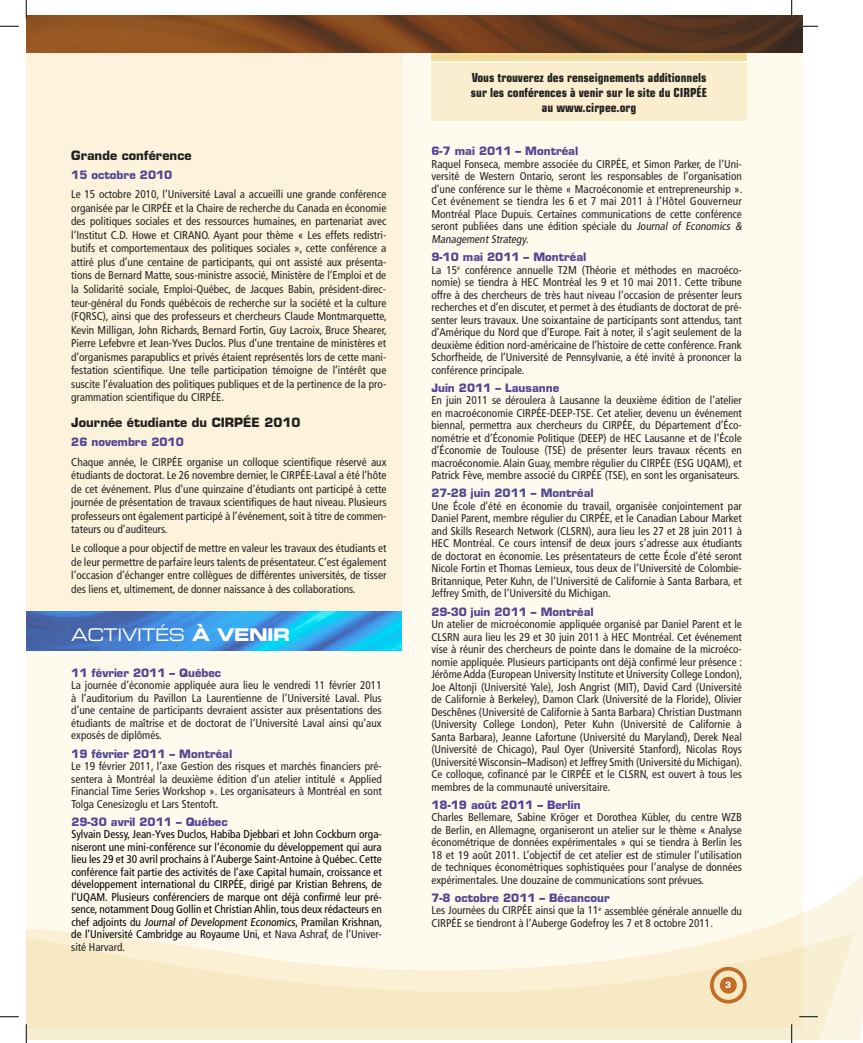
<style>
.page{position:relative;width:863px;height:1043px;background:#fff}
.page>*{position:absolute;margin:0;border:0;box-sizing:border-box;transform-origin:0 0}
.t1{font:17.5px "Eurostile Extended Two";letter-spacing:-.03em;color:#fff;scale:.94 1}
.t2{font:700 condensed 12.5px/15px "Eurostile";color:#222121;text-align:center}
.t3{font:700 12.5px "Eurostile";color:#222121}
.t4{font:condensed 11.25px/12.5px "Frutiger";color:#222121;text-align:justify}
.t5{font:condensed 11.25px/12.5px "Frutiger";color:#000;text-align:justify}
.t6{font:700 11.25px "Eurostile";color:#534693}
.t7{font:700 8.5px "Eurostile";color:#fff}
.s1{font-family:"Eurostile Bold Extended Two"}
.s2{color:#222121}
.s3{font-weight:700}
</style>
<div class="page">
<div style="left:26px;top:15px;width:776px;height:1013px;background:#fffaee"></div>
<div style="left:26px;top:15px;width:375px;height:596px;background:#fdf3dc"></div>
<svg style="left:26px;top:853px;width:836px;height:186px"></svg>
<svg style="left:710px;top:966px;width:36px;height:37px"></svg>
<img style="left:26px;top:15px;width:776px;height:37px">
<div style="left:431px;top:63px;width:315px;height:57px;background:#faeece"></div>
<div style="left:431px;top:53px;width:315px;height:8px;background:#f3dd9d"></div>
<img style="left:26px;top:611px;width:376px;height:40px">
<svg style="left:0;top:26px;width:19px;height:1px"></svg>
<svg style="left:799px;top:26px;width:19px;height:1px"></svg>
<svg style="left:0;top:1016px;width:19px;height:1px"></svg>
<svg style="left:799px;top:1016px;width:19px;height:1px"></svg>
<svg style="left:26px;top:0;width:1px;height:19px"></svg>
<svg style="left:26px;top:1024px;width:1px;height:18px"></svg>
<svg style="left:791px;top:0;width:1px;height:19px"></svg>
<svg style="left:791px;top:1024px;width:1px;height:18px"></svg>
<p class="t3" style="left:71px;top:148px;width:122px">Grande conférence</p>
<p class="t6" style="left:71px;top:168px;width:102px">15 octobre 2010</p>
<p class="t4" style="left:71px;top:188px;width:317px;line-height:13.5px">Le 15 octobre 2010, l’Université Laval a accueilli une grande conférence organisée par le CIRPÉE et la Chaire de recherche du Canada en économie des politiques sociales et des ressources humaines, en partenariat avec l’Institut C.D. Howe et CIRANO. Ayant pour thème « Les effets redistri&shy;butifs et comportementaux des politiques sociales », cette conférence a attiré plus d’une centaine de participants, qui ont assisté aux présenta&shy;tions de Bernard Matte, sous-ministre associé, Ministère de l’Emploi et de la Solidarité sociale, Emploi-Québec, de Jacques Babin, président-direc&shy;teur-général du Fonds québécois de recherche sur la société et la culture (FQRSC), ainsi que des professeurs et chercheurs Claude Montmarquette, Kevin Milligan, John Richards, Bernard Fortin, Guy Lacroix, Bruce Shearer, Pierre Lefebvre et Jean-Yves Duclos. Plus d’une trentaine de ministères et d’organismes parapublics et privés étaient représentés lors de cette mani&shy;festation scientifique. Une telle participation témoigne de l’intérêt que suscite l’évaluation des politiques publiques et de la pertinence de la pro&shy;grammation scientifique du CIRPÉE.</p>
<p class="t3" style="left:71px;top:415px;width:231px">Journée étudiante du CIRPÉE 2010</p>
<p class="t6" style="left:71px;top:435px;width:114px">26 novembre 2010</p>
<p class="t4" style="left:71px;top:455px;width:317px;line-height:13.5px">Chaque année, le CIRPÉE organise un colloque scientifique réservé aux étudiants de doctorat. Le 26 novembre dernier, le CIRPÉE-Laval a été l’hôte de cet événement. Plus d’une quinzaine d’étudiants ont participé à cette journée de présentation de travaux scientifiques de haut niveau. Plusieurs professeurs ont également participé à l’événement, soit à titre de commen&shy;tateurs ou d’auditeurs.</p>
<p class="t4" style="left:71px;top:541px;width:317px;line-height:13.5px">Le colloque a pour objectif de mettre en valeur les travaux des étudiants et de leur permettre de parfaire leurs talents de présentateur. C’est également l’occasion d’échanger entre collègues de différentes universités, de tisser des liens et, ultimement, de donner naissance à des collaborations.</p>
<h1 class="t1" style="left:71px;top:622px;width:234px">ACTIVITÉS <span class="s1">À VENIR</span></h1>
<p class="t6" style="left:71px;top:666px;width:151px">11 février 2011 – Québec</p>
<p class="t4" style="left:71px;top:679px;width:312px">La journée d’économie appliquée aura lieu le vendredi 11 février 2011 à l’auditorium du Pavillon La Laurentienne de l’Université Laval. Plus d’une centaine de participants devraient assister aux présentations des étudiants de maîtrise et de doctorat de l’Université Laval ainsi qu’aux exposés de diplômés.</p>
<p class="t6" style="left:71px;top:746px;width:162px">19 février 2011 – Montréal</p>
<p class="t4" style="left:71px;top:760px;width:312px">Le 19 février 2011, l’axe Gestion des risques et marchés financiers pré&shy;sentera à Montréal la deuxième édition d’un atelier intitulé « Applied Financial Time Series Workshop ». Les organisateurs à Montréal en sont Tolga Cenesizoglu et Lars Stentoft.</p>
<p class="t6" style="left:71px;top:814px;width:158px">29-30 avril 2011 – Québec</p>
<p class="t5" style="left:71px;top:828px;width:312px">Sylvain Dessy, Jean-Yves Duclos, Habiba Djebbari et John Cockburn orga&shy;niseront une mini-conférence sur l’économie du développement qui aura lieu les 29 et 30 avril prochains à l’Auberge Saint-Antoine à Québec. Cette conférence fait partie des activités de l’axe Capital humain, croissance et développement international du CIRPÉE, dirigé par Kristian Behrens, de l’UQAM. Plusieurs conférenciers de marque ont déjà confirmé leur pré&shy;sence, notamment Doug Gollin et Christian Ahlin, tous deux rédacteurs en chef adjoints du Journal of Development Economics, Pramilan Krishnan, de l’Université Cambridge au Royaume Uni, <span class="s2">et Nava Ashraf, de l’Univer&shy;sité Harvard.</span></p>
<p class="t2" style="left:471px;top:70px;width:238px">Vous trouverez des renseignements additionnels sur les conférences à venir sur le site du CIRPÉE au www.cirpee.org</p>
<p class="t6" style="left:431px;top:144px;width:148px">6-7 mai 2011 – Montréal</p>
<p class="t4" style="left:431px;top:158px;width:314px;text-align:left">Raquel Fonseca, membre associée du CIRPÉE, et Simon Parker, de l’Uni&shy;versité de Western Ontario, seront les responsables de l’organisation d’une conférence sur le thème « Macroéconomie et entrepreneurship ».<br>Cet événement se tiendra les 6 et 7 mai 2011 à l’Hôtel Gouverneur Montréal Place Dupuis. Certaines communications de cette conférence seront publiées dans une édition spéciale du Journal of Economics &amp; Management Strategy.</p>
<p class="t6" style="left:431px;top:250px;width:156px">9-10 mai 2011 – Montréal</p>
<p class="t4" style="left:431px;top:263px;width:312px">La 15<sup>e</sup> conférence annuelle T2M (Théorie et méthodes en macroéco&shy;nomie) se tiendra à HEC Montréal les 9 et 10 mai 2011. Cette tribune offre à des chercheurs de très haut niveau l’occasion de présenter leurs recherches et d’en discuter, et permet à des étudiants de doctorat de pré&shy;senter leurs travaux. Une soixantaine de participants sont attendus, tant d’Amérique du Nord que d’Europe. Fait à noter, il s’agit seulement de la deuxième édition nord-américaine de l’histoire de cette conférence. Frank Schorfheide, de l’Université de Pennsylvanie, a été invité à prononcer la conférence principale.</p>
<p class="t6" style="left:431px;top:380px;width:129px">Juin 2011 – Lausanne</p>
<p class="t4" style="left:431px;top:394px;width:312px">En juin 2011 se déroulera à Lausanne la deuxième édition de l’atelier en macroéconomie CIRPÉE-DEEP-TSE. Cet atelier, devenu un événement biennal, permettra aux chercheurs du CIRPÉE, du Département d’Éco&shy;nométrie et d’Économie Politique (DEEP) de HEC Lausanne et de l’École d’Économie de Toulouse (TSE) de présenter leurs travaux récents en macroéconomie. Alain Guay, membre régulier du CIRPÉE (ESG UQAM), et Patrick Fève, membre associé du CIRPÉE (TSE), en sont les organisateurs.</p>
<p class="t6" style="left:431px;top:486px;width:164px">27-28 juin 2011 – Montréal</p>
<p class="t4" style="left:431px;top:500px;width:312px">Une École d’été en économie du travail, organisée conjointement par Daniel Parent, membre régulier du CIRPÉE, et le Canadian Labour Market and Skills Research Network (CLSRN), aura lieu les 27 et 28 juin 2011 à HEC Montréal. Ce cours intensif de deux jours s’adresse aux étudiants de doctorat en économie. Les présentateurs de cette École d’été seront Nicole Fortin et Thomas Lemieux, tous deux de l’Université de Colombie-Britannique, Peter Kuhn, de l’Université de Californie à Santa Barbara, et Jeffrey Smith, de l’Université du Michigan.</p>
<p class="t6" style="left:431px;top:604px;width:164px">29-30 juin 2011 – Montréal</p>
<p class="t4" style="left:431px;top:618px;width:312px">Un atelier de microéconomie appliquée organisé par Daniel Parent et le CLSRN aura lieu les 29 et 30 juin 2011 à HEC Montréal. Cet événement vise à réunir des chercheurs de pointe dans le domaine de la microéco&shy;nomie appliquée. Plusieurs participants ont déjà confirmé leur présence :<br>JérômeAdda (European University Institute et University College London), Joe Altonji (Université Yale), Josh Angrist (MIT), David Card (Université de Californie à Berkeley), Damon Clark (Université de la Floride), Olivier Deschênes (Université de Californie à Santa Barbara) Christian Dustmann (University College London), Peter Kuhn (Université de Californie à Santa Barbara), Jeanne Lafortune (Université du Maryland), Derek Neal (Université de Chicago), Paul Oyer (Université Stanford), Nicolas Roys (UniversitéWisconsin<span class="s3">–</span>Madison) et Jeffrey Smith (Université du Michigan).<br>Ce colloque, cofinancé par le CIRPÉE et le CLSRN, est ouvert à tous les membres de la communauté universitaire.</p>
<p class="t6" style="left:431px;top:797px;width:151px">18-19 août 2011 – Berlin</p>
<p class="t4" style="left:431px;top:811px;width:312px">Charles Bellemare, Sabine Kröger et Dorothea Kübler, du centre WZB de Berlin, en Allemagne, organiseront un atelier sur le thème « Analyse économétrique de données expérimentales » qui se tiendra à Berlin les 18 et 19 août 2011. L’objectif de cet atelier est de stimuler l’utilisation de techniques économétriques sophistiquées pour l’analyse de données expérimentales. Une douzaine de communications sont prévues.</p>
<p class="t6" style="left:431px;top:890px;width:180px">7-8 octobre 2011 – Bécancour</p>
<p class="t4" style="left:431px;top:904px;width:312px">Les Journées du CIRPÉE ainsi que la 11<sup>e</sup> assemblée générale annuelle du<br>CIRPÉE se tiendront à l’Auberge Godefroy les 7 et 8 octobre 2011.</p>
<p class="t7" style="left:725px;top:980px;width:8px">3</p>
</div>
